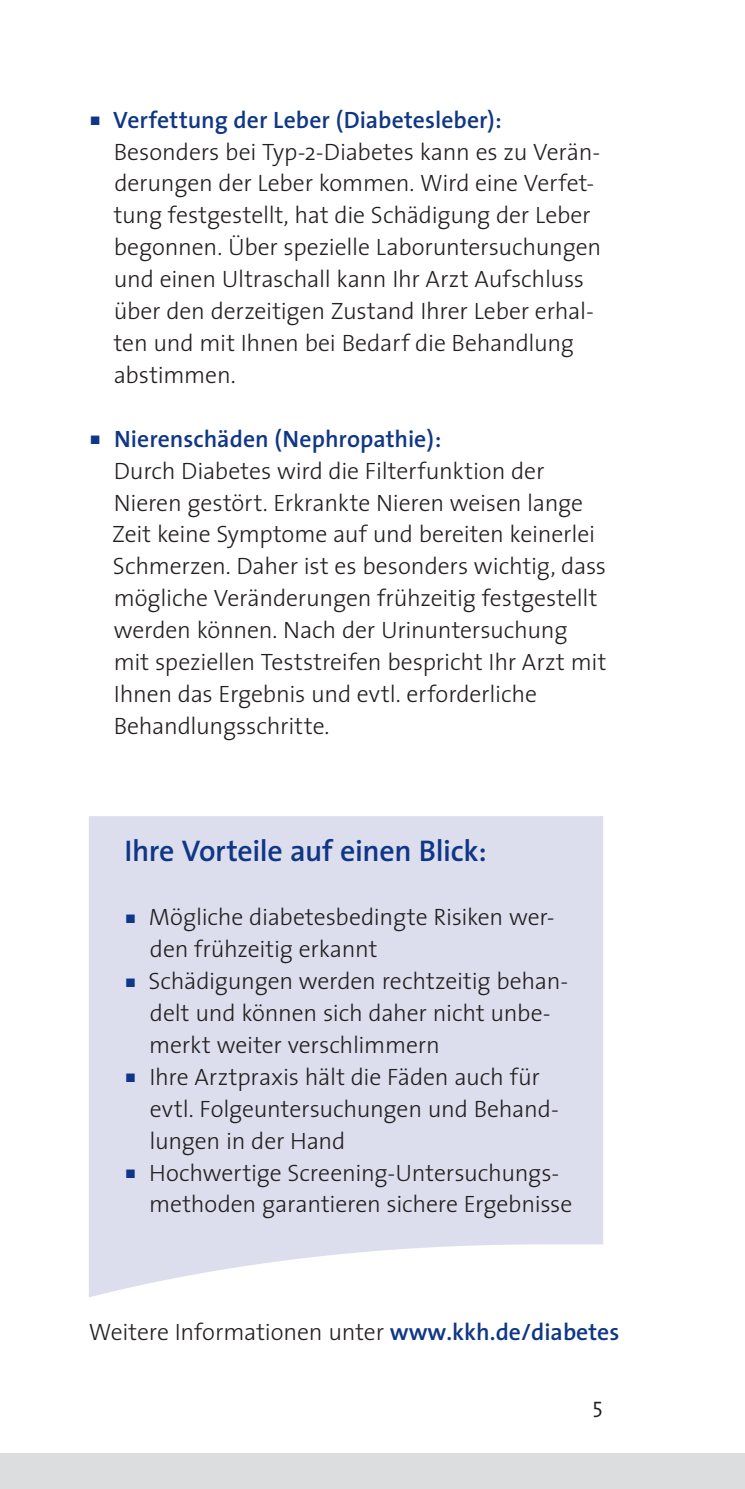
<style>
.page{position:relative;width:745px;height:1489px;background:#fff}
.page>*{position:absolute;margin:0;border:0;box-sizing:border-box;transform-origin:0 0}
.t1{font:600 30px "The Sans";letter-spacing:-.01em;color:#103785}
.t2{font:300 23.75px/32px "The Sans";letter-spacing:-.01em;color:#231f20}
.t3{font:22.5px "The Sans Semi Light Caps";color:#231f20}
.s1{font-family:"The Sans Light Expert";font-weight:400;font-size:12.5px;color:#103785}
.s2{font-weight:600;color:#103785}
</style>
<div class="page">
<div style="left:0;top:1453px;width:744px;height:35px;background:#dcdddf"></div>
<svg style="left:89px;top:816px;width:514px;height:481px;background:#dee0ee"></svg>
<p class="t2" style="left:114px;top:103px;width:488px;text-indent:-24px"><span class="s1">ó</span> <span class="s2">Verfettung der Leber (Diabetesleber):<br></span>Besonders bei Typ-2-Diabetes kann es zu Verän&shy;derungen der Leber kommen. Wird eine Verfet&shy;tung festgestellt, hat die Schädigung der Leber begonnen. Über spezielle Laboruntersuchungen und einen Ultraschall kann Ihr Arzt Aufschluss über den derzeitigen Zustand Ihrer Leber erhal&shy;ten und mit Ihnen bei Bedarf die Behandlung abstimmen.</p>
<p class="t2" style="left:112px;top:422px;width:495px;text-indent:-22px"><span class="s1">ó</span> <span class="s2">Nierenschäden (Nephropathie):<br></span>Durch Diabetes wird die Filterfunktion der Nieren gestört. Erkrankte Nieren weisen lange Zeit keine Symptome auf und bereiten keinerlei Schmerzen. Daher ist es besonders wichtig, dass mögliche Veränderungen frühzeitig festgestellt werden können. Nach der Urinuntersuchung mit speziellen Teststreifen bespricht Ihr Arzt mit Ihnen das Ergebnis und evtl. erforderliche Behandlungsschritte.</p>
<p class="t1" style="left:124px;top:826px;width:363px">Ihre Vorteile auf einen Blick:</p>
<p class="t2" style="left:125px;top:900px;width:430px"><span class="s1">ó</span> Mögliche diabetesbedingte Risiken wer-</p>
<p class="t2" style="left:150px;top:932px;width:229px">den frühzeitig erkannt</p>
<p class="t2" style="left:125px;top:964px;width:444px"><span class="s1">ó</span> Schädigungen werden rechtzeitig behan-</p>
<p class="t2" style="left:150px;top:996px;width:402px">delt und können sich daher nicht unbe-</p>
<p class="t2" style="left:149px;top:1028px;width:292px">merkt weiter verschlimmern</p>
<p class="t2" style="left:125px;top:1059px;width:416px"><span class="s1">ó</span> Ihre Arztpraxis hält die Fäden auch für</p>
<p class="t2" style="left:150px;top:1091px;width:410px">evtl. Folgeuntersuchungen und Behand-</p>
<p class="t2" style="left:149px;top:1123px;width:197px">lungen in der Hand</p>
<p class="t2" style="left:125px;top:1155px;width:435px"><span class="s1">ó</span> Hochwertige Screening-Untersuchungs-</p>
<p class="t2" style="left:149px;top:1187px;width:424px">methoden garantieren sichere Ergebnisse</p>
<p class="t2" style="left:89px;top:1315px;width:532px">Weitere Informationen unter <span class="s2">www.kkh.de/diabetes</span></p>
<p class="t3" style="left:592px;top:1390px;width:12px">5</p>
</div>
